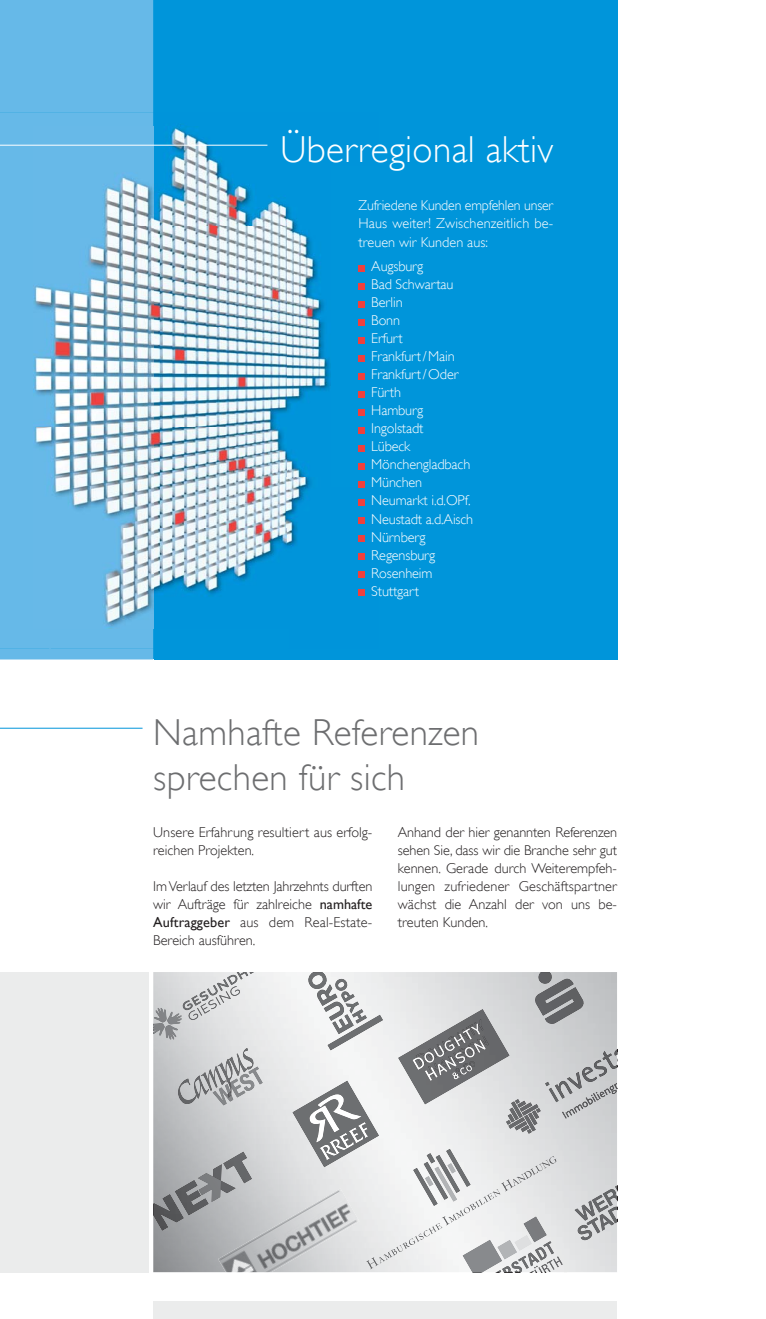
<style>
.page{position:relative;width:766px;height:1319px;background:#fff}
.page>*{position:absolute;margin:0;border:0;box-sizing:border-box;transform-origin:0 0}
.t1{font:300 37.5px/45px "Gill Sans";letter-spacing:.01em;color:#6d6e70}
.t2{font:300 37.5px "Gill Sans";letter-spacing:.01em;color:#fff}
.t3{font:300 14.25px/18px "Gill Sans";color:#231f20;text-align:justify}
.t4{font:300 14.25px/18px "Gill Sans";letter-spacing:-.01em;color:#fff}
.s1{font-weight:400}
</style>
<div class="page">
<div style="left:153px;top:1301px;width:464px;height:17px;background:#ebecec"></div>
<hr style="left:0;top:727px;width:142px;height:1px;background:#0095da">
<div style="left:0;top:0;width:617px;height:659px;background:#0095da"></div>
<div style="left:0;top:0;width:153px;height:659px;background:#66b9e8"></div>
<div style="left:0;top:971px;width:149px;height:300px;background:#ebecec"></div>
<img style="left:0;top:113px;width:181px;height:53px">
<img style="left:330px;top:271px;width:35px;height:217px">
<div style="left:50px;top:628px;width:104px;height:20px;background:#66b9e8"></div>
<div style="left:0;top:166px;width:34px;height:322px;background:#66b9e8"></div>
<div style="left:0;top:488px;width:50px;height:160px;background:#66b9e8"></div>
<img style="left:34px;top:127px;width:296px;height:501px">
<svg style="left:153px;top:972px;width:464px;height:299px"></svg>
<img style="left:334px;top:978px;width:14px;height:12px">
<img style="left:323px;top:1001px;width:22px;height:19px">
<img style="left:340px;top:991px;width:14px;height:11px">
<img style="left:345px;top:1001px;width:14px;height:12px">
<img style="left:327px;top:1014px;width:56px;height:36px">
<img style="left:352px;top:1008px;width:15px;height:15px">
<img style="left:307px;top:972px;width:21px;height:16px">
<img style="left:316px;top:983px;width:21px;height:22px">
<div style="left:358px;top:265px;width:7px;height:6px;background:#ef403d"></div>
<div style="left:358px;top:283px;width:7px;height:6px;background:#ef403d"></div>
<div style="left:358px;top:301px;width:7px;height:6px;background:#ef403d"></div>
<div style="left:358px;top:319px;width:7px;height:6px;background:#ef403d"></div>
<div style="left:358px;top:337px;width:7px;height:6px;background:#ef403d"></div>
<div style="left:358px;top:355px;width:7px;height:6px;background:#ef403d"></div>
<div style="left:358px;top:373px;width:7px;height:6px;background:#ef403d"></div>
<div style="left:358px;top:391px;width:7px;height:6px;background:#ef403d"></div>
<div style="left:358px;top:409px;width:7px;height:6px;background:#ef403d"></div>
<div style="left:358px;top:427px;width:7px;height:6px;background:#ef403d"></div>
<div style="left:358px;top:445px;width:7px;height:6px;background:#ef403d"></div>
<div style="left:358px;top:463px;width:7px;height:6px;background:#ef403d"></div>
<div style="left:358px;top:481px;width:7px;height:6px;background:#ef403d"></div>
<div style="left:358px;top:499px;width:7px;height:6px;background:#ef403d"></div>
<div style="left:358px;top:517px;width:7px;height:6px;background:#ef403d"></div>
<div style="left:358px;top:535px;width:7px;height:6px;background:#ef403d"></div>
<div style="left:358px;top:553px;width:7px;height:6px;background:#ef403d"></div>
<div style="left:358px;top:571px;width:7px;height:6px;background:#ef403d"></div>
<div style="left:358px;top:589px;width:7px;height:6px;background:#ef403d"></div>
<hr style="left:0;top:145px;width:267px;height:1px;background:#fff">
<h1 class="t2" style="left:280px;top:128px;width:274px">Überregional aktiv</h1>
<p class="t4" style="left:358px;top:195px;width:196px;line-height:18.8px;text-align:justify">Zufriedene Kunden empfehlen unser Haus weiter! Zwischenzeitlich be&shy;treuen wir Kunden aus:</p>
<p class="t4" style="left:371px;top:257px;width:103px">Augsburg<br>Bad Schwartau<br>Berlin<br>Bonn<br>Erfurt<br>Frankfurt / Main<br>Frankfurt / Oder<br>Fürth<br>Hamburg<br>Ingolstadt<br>Lübeck<br>Mönchengladbach<br>München<br>Neumarkt i.d.OPf.<br>Neustadt a.d.Aisch<br>Nürnberg<br>Regensburg<br>Rosenheim<br>Stuttgart</p>
<h1 class="t1" style="left:153px;top:710px;width:327px">Namhafte Referenzen sprechen für sich</h1>
<p class="t3" style="left:398px;top:823px;width:220px">Anhand der hier genannten Referenzen sehen Sie, dass wir die Branche sehr gut kennen. Gerade durch Weiterempfeh&shy;lungen zufriedener Geschäftspartner wächst die Anzahl der von uns be&shy;treuten Kunden.</p>
<p class="t3" style="left:153px;top:823px;width:220px">Unsere Erfahrung resultiert aus erfolg&shy;reichen Projekten.</p>
<p class="t3" style="left:153px;top:877px;width:220px">Im Verlauf des letzten Jahrzehnts durften wir Aufträge für zahlreiche <span class="s1">namhafte Auftraggeber</span> aus dem Real-Estate-Bereich ausführen.</p>
</div>
